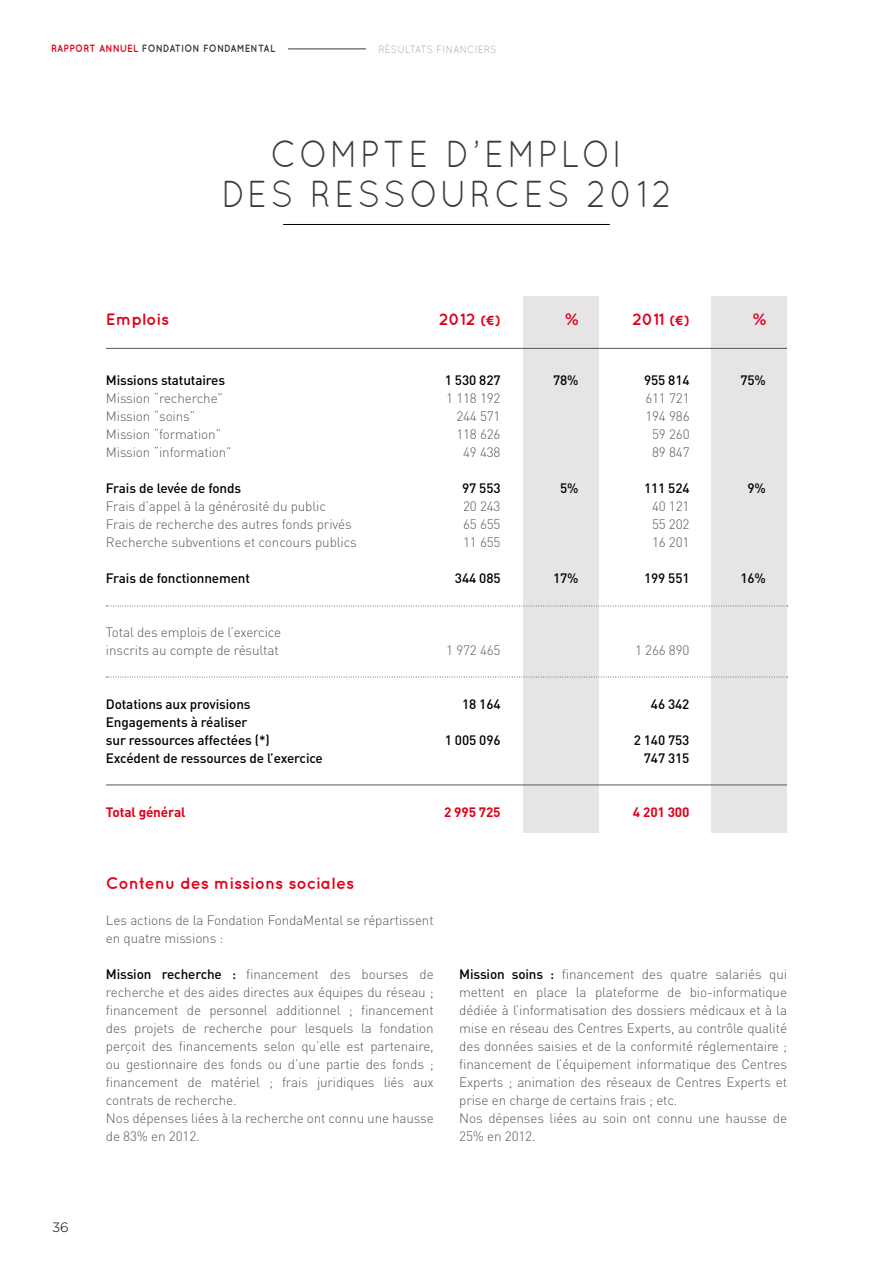
<style>
.page{position:relative;width:893px;height:1263px;background:#fff}
.page>*{position:absolute;margin:0;border:0;box-sizing:border-box;transform-origin:0 0}
.t1{font:37.5px/40.5px "Quicksand";letter-spacing:.095em;color:#3f3741;text-align:center;scale:.9 1}
.t2{font:700 16.5px "Quicksand";color:#e2001a}
.t3{font:300 13.5px/18px "DIN";letter-spacing:-.01em;color:#58585a}
.t4{font:500 13.5px/18px "DIN";letter-spacing:-.01em;color:#000}
.t5{font:700 13.5px "DIN";letter-spacing:-.01em;color:#e2001a}
.t6{font:300 13.5px "Gotham";color:#000}
.t7{font:700 10.5px "Quicksand";letter-spacing:.01em;color:#3f3741;scale:.9 1}
.t8{font:10.5px "Quicksand";letter-spacing:.03em;color:#a3a4a6;scale:.9 1}
.s1{color:#e2001a}
.s2{font-size:13.5px}
.s3{font-family:"Gill Sans Std";font-size:13.5px}
.s4{font-weight:500;color:#000}
</style>
<div class="page">
<div style="left:523px;top:296px;width:76px;height:537px;background:#e7e4e6"></div>
<div style="left:711px;top:296px;width:76px;height:537px;background:#e7e4e6"></div>
<hr style="left:106px;top:348px;width:681px;height:1px;background:#58585a">
<hr style="left:106px;top:784px;width:681px;height:1px;background:#58585a">
<svg style="left:106px;top:606px;width:682px;height:1px"></svg>
<svg style="left:106px;top:677px;width:682px;height:1px"></svg>
<hr style="left:283px;top:224px;width:327px;height:1px;background:#000">
<hr style="left:288px;top:49px;width:78px;height:1px;background:#3f3741">
<p class="t7" style="left:51px;top:42px;width:251px"><span class="s1">Rapport annuel</span> Fondation FondaMental</p>
<p class="t8" style="left:379px;top:43px;width:132px">RÉSULTATS FINANCIERS</p>
<h1 class="t1" style="left:221px;top:133px;width:502px">COMPTE D’EMPLOI<br>DES RESSOURC ES 2012</h1>
<p class="t2" style="left:106px;top:309px;width:65px">Emplois</p>
<p class="t2" style="left:439px;top:309px;width:63px">2012 <span class="s2">(</span><span class="s3">€</span><span class="s2">)</span></p>
<p class="t2" style="left:565px;top:309px;width:15px">%</p>
<p class="t2" style="left:632px;top:309px;width:59px">2011 <span class="s2">(</span><span class="s3">€</span><span class="s2">)</span></p>
<p class="t2" style="left:752px;top:309px;width:15px">%</p>
<p class="t4" style="left:106px;top:370px;width:121px">Missions statutaires</p>
<p class="t4" style="left:445px;top:370px;width:57px">1 530 827</p>
<p class="t4" style="left:553px;top:370px;width:27px">78%</p>
<p class="t4" style="left:644px;top:370px;width:47px">955 814</p>
<p class="t4" style="left:740px;top:370px;width:27px">75%</p>
<p class="t3" style="left:106px;top:389px;width:119px">Mission “recherche”</p>
<p class="t3" style="left:446px;top:389px;width:56px">1 118 192</p>
<p class="t3" style="left:645px;top:389px;width:46px">611 721</p>
<p class="t3" style="left:106px;top:407px;width:91px">Mission “soins”</p>
<p class="t3" style="left:456px;top:407px;width:46px">244 571</p>
<p class="t3" style="left:645px;top:407px;width:46px">194 986</p>
<p class="t3" style="left:106px;top:425px;width:117px">Mission “formation”</p>
<p class="t3" style="left:456px;top:425px;width:46px">118 626</p>
<p class="t3" style="left:652px;top:425px;width:39px">59 260</p>
<p class="t3" style="left:106px;top:443px;width:127px">Mission “information”</p>
<p class="t3" style="left:463px;top:443px;width:39px">49 438</p>
<p class="t3" style="left:652px;top:443px;width:39px">89 847</p>
<p class="t4" style="left:106px;top:478px;width:137px">Frais de levée de fonds</p>
<p class="t4" style="left:462px;top:478px;width:40px">97 553</p>
<p class="t4" style="left:560px;top:478px;width:20px">5%</p>
<p class="t4" style="left:644px;top:478px;width:47px">111 524</p>
<p class="t4" style="left:747px;top:478px;width:20px">9%</p>
<p class="t3" style="left:106px;top:497px;width:222px">Frais d’appel à la générosité du public</p>
<p class="t3" style="left:463px;top:497px;width:39px">20 243</p>
<p class="t3" style="left:652px;top:497px;width:39px">40 121</p>
<p class="t3" style="left:106px;top:515px;width:247px">Frais de recherche des autres fonds privés</p>
<p class="t3" style="left:463px;top:515px;width:39px">65 655</p>
<p class="t3" style="left:652px;top:515px;width:39px">55 202</p>
<p class="t3" style="left:106px;top:533px;width:253px">Recherche subventions et concours publics</p>
<p class="t3" style="left:463px;top:533px;width:39px">11 655</p>
<p class="t3" style="left:652px;top:533px;width:39px">16 201</p>
<p class="t4" style="left:106px;top:568px;width:146px">Frais de fonctionnement</p>
<p class="t4" style="left:455px;top:568px;width:47px">344 085</p>
<p class="t4" style="left:553px;top:568px;width:27px">17%</p>
<p class="t4" style="left:644px;top:568px;width:47px">199 551</p>
<p class="t4" style="left:740px;top:568px;width:27px">16%</p>
<p class="t3" style="left:106px;top:623px;width:177px">Total des emplois de l’exercice inscrits au compte de résultat</p>
<p class="t3" style="left:446px;top:641px;width:56px">1 972 465</p>
<p class="t3" style="left:635px;top:641px;width:56px">1 266 890</p>
<p class="t4" style="left:106px;top:694px;width:146px">Dotations aux provisions</p>
<p class="t4" style="left:462px;top:694px;width:40px">18 164</p>
<p class="t4" style="left:651px;top:694px;width:40px">46 342</p>
<p class="t4" style="left:106px;top:712px;width:165px">Engagements à réaliser sur ressources affectées (*)</p>
<p class="t4" style="left:445px;top:730px;width:57px">1 005 096</p>
<p class="t4" style="left:634px;top:730px;width:57px">2 140 753</p>
<p class="t4" style="left:106px;top:748px;width:218px">Excédent de ressources de l’exercice</p>
<p class="t4" style="left:644px;top:748px;width:47px">747 315</p>
<p class="t5" style="left:106px;top:803px;width:81px">Total général</p>
<p class="t5" style="left:444px;top:803px;width:58px">2 995 725</p>
<p class="t5" style="left:633px;top:803px;width:58px">4 201 300</p>
<p class="t6" style="left:52px;top:1220px;width:18px">36</p>
<p class="t2" style="left:106px;top:873px;width:250px">Contenu des missions sociales</p>
<p class="t3" style="left:106px;top:911px;width:329px">Les actions de la Fondation FondaMental se répartissent en quatre missions :</p>
<p class="t3" style="left:106px;top:965px;width:329px"><span class="s4">Mission recherche :</span> financement des bourses de recherche et des aides directes aux équipes du réseau ; financement de personnel additionnel ; financement des projets de recherche pour lesquels la fondation perçoit des financements selon qu’elle est partenaire, ou gestionnaire des fonds ou d’une partie des fonds ; financement de matériel ; frais juridiques liés aux contrats de recherche.<br>Nos dépenses liées à la recherche ont connu une hausse de 83% en 2012.</p>
<p class="t3" style="left:459px;top:964px;width:329px"><span class="s4">Mission soins :</span> financement des quatre salariés qui mettent en place la plateforme de bio-informatique dédiée à l’informatisation des dossiers médicaux et à la mise en réseau des Centres Experts, au contrôle qualité des données saisies et de la conformité réglementaire ; financement de l’équipement informatique des Centres Experts ; animation des réseaux de Centres Experts et prise en charge de certains frais ; etc.<br>Nos dépenses liées au soin ont connu une hausse de 25% en 2012.</p>
</div>
